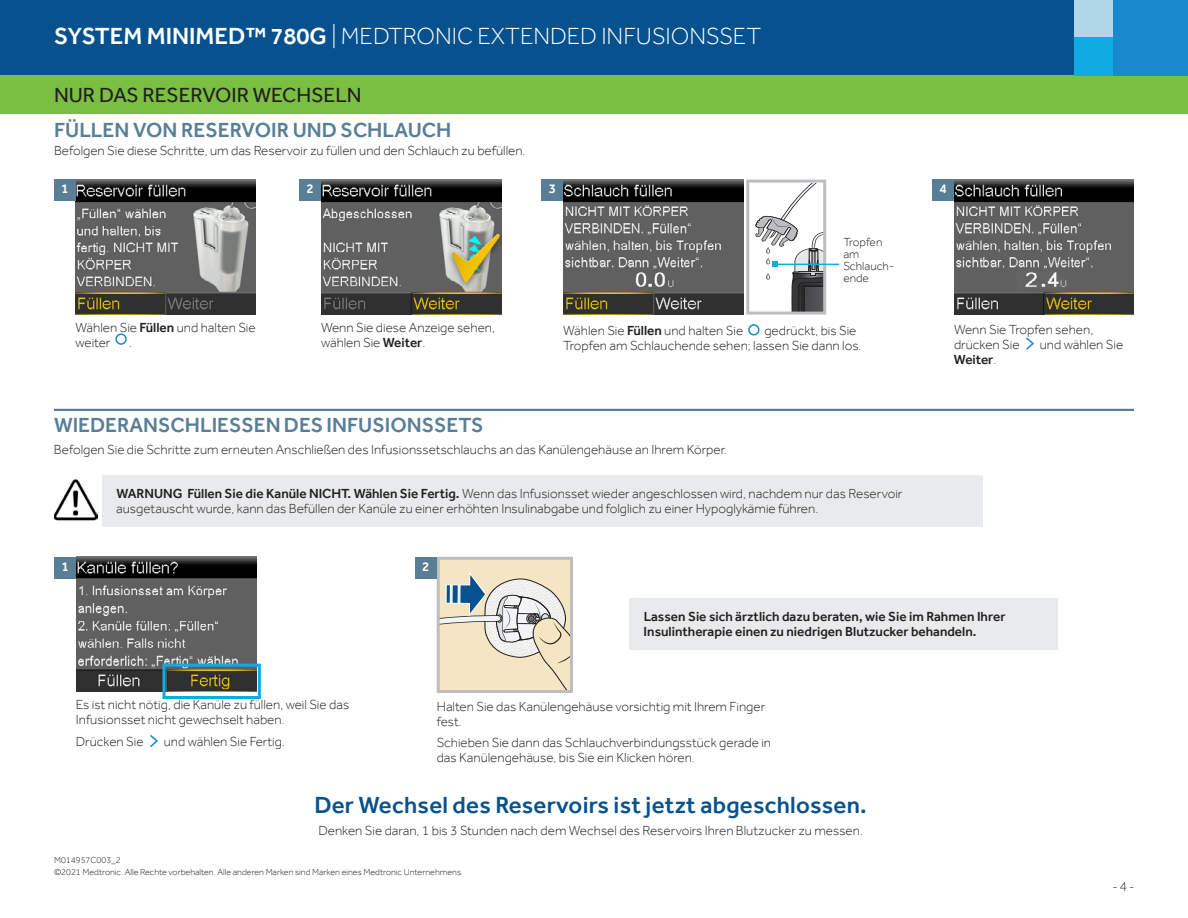
<style>
.page{position:relative;width:1188px;height:918px;background:#fff}
.page>*{position:absolute;margin:0;border:0;box-sizing:border-box;transform-origin:0 0}
.t1{font:300 24px "Effra";color:#fff}
.t2{font:500 24px "Effra";letter-spacing:.01em;color:#07528e}
.t3{font:500 21px "Effra";color:#587f96}
.t4{font:21px "Effra";color:#231f20}
.t5{font:300 13.5px/15px "Effra";color:#231f20}
.t6{font:500 13.5px/15px "Effra";color:#231f20}
.t7{font:500 13.5px "Effra";color:#fff}
.t8{font:300 13.5px "Myriad Pro";color:#231f20}
.t9{font:300 12px/12px "Effra";color:#231f20}
.t10{font:300 9px/12px "Effra";color:#231f20}
.s1{font-weight:500}
.s2{font-weight:300}
</style>
<div class="page">
<div style="left:0;top:0;width:1188px;height:76px;background:#07528e"></div>
<div style="left:0;top:76px;width:1188px;height:38px;background:#7abe42"></div>
<div style="left:1112px;top:0;width:76px;height:76px;background:#1889cb"></div>
<div style="left:1074px;top:37px;width:38px;height:39px;background:#0face3"></div>
<div style="left:1074px;top:0;width:38px;height:37px;background:#afd7e8"></div>
<div style="left:438px;top:558px;width:133px;height:134px;background:#f4e6c3"></div>
<svg style="left:441px;top:572px;width:128px;height:117px"></svg>
<div style="left:437px;top:557px;width:136px;height:136px;border:3px solid #bcbdc0"></div>
<div style="left:415px;top:557px;width:22px;height:21px;background:#587f96"></div>
<div style="left:102px;top:475px;width:881px;height:51px;background:#e9eaeb"></div>
<img style="left:54px;top:479px;width:44px;height:42px">
<div style="left:54px;top:557px;width:22px;height:21px;background:#587f96"></div>
<img style="left:76px;top:557px;width:180px;height:135px">
<div style="left:162px;top:664px;width:99px;height:35px;border:3px solid #0face3"></div>
<svg style="left:150px;top:735px;width:8px;height:12px"></svg>
<hr style="left:54px;top:409px;width:1080px;height:2px;background:#587f96">
<img style="left:76px;top:180px;width:180px;height:135px">
<div style="left:115px;top:333px;width:12px;height:12px;border:2px solid #1889cb;border-radius:50%"></div>
<div style="left:54px;top:180px;width:22px;height:21px;background:#587f96"></div>
<div style="left:299px;top:180px;width:22px;height:21px;background:#587f96"></div>
<img style="left:321px;top:180px;width:180px;height:135px">
<div style="left:746px;top:180px;width:80px;height:135px;border:3px solid #bcbdc0"></div>
<hr style="left:772px;top:264px;width:67px;height:1px;background:#0face3">
<svg style="left:755px;top:183px;width:70px;height:130px"></svg>
<div style="left:542px;top:180px;width:21px;height:21px;background:#587f96"></div>
<img style="left:563px;top:180px;width:180px;height:135px">
<div style="left:748px;top:324px;width:12px;height:11px;border:2px solid #1889cb;border-radius:50%"></div>
<div style="left:932px;top:180px;width:22px;height:21px;background:#587f96"></div>
<img style="left:954px;top:180px;width:180px;height:135px">
<svg style="left:1026px;top:337px;width:8px;height:13px"></svg>
<div style="left:629px;top:599px;width:428px;height:51px;background:#e9eaeb"></div>
<h1 class="t1" style="left:54px;top:23px;width:709px"><span class="s1">SYSTEM MINIMED™ 780G</span> | MEDTRONIC EXTENDED INFUSIONSSET</h1>
<h2 class="t4" style="left:54px;top:82px;width:309px">NUR DAS RESERVOIR WECHSELN</h2>
<h2 class="t3" style="left:54px;top:117px;width:399px">FÜLLEN VON RESERVOIR UND SCHLAUCH</h2>
<p class="t5" style="left:54px;top:143px;width:473px">Befolgen Sie diese Schritte, um das Reservoir zu füllen und den Schlauch zu befüllen.</p>
<p class="t7" style="left:61px;top:181px;width:9px">1</p>
<p class="t7" style="left:307px;top:181px;width:9px">2</p>
<p class="t7" style="left:549px;top:181px;width:9px">3</p>
<p class="t9" style="left:843px;top:236px;width:52px">Tropfen am<br>Schlauch&shy;ende</p>
<p class="t5" style="left:76px;top:320px;width:182px">Wählen Sie <span class="s1">Füllen</span> und halten Sie weiter</p>
<p class="t5" style="left:129px;top:335px;width:4px">.</p>
<p class="t5" style="left:321px;top:320px;width:176px">Wenn Sie diese Anzeige sehen, wählen Sie <span class="s1">Weiter</span>.</p>
<p class="t5" style="left:563px;top:323px;width:182px">Wählen Sie <span class="s1">Füllen</span> und halten Sie</p>
<p class="t5" style="left:563px;top:323px;width:300px;text-indent:201px">gedrückt, bis Sie<br>Tropfen am Schlauchende sehen; lassen Sie dann los.</p>
<h2 class="t3" style="left:54px;top:412px;width:431px">WIEDERANSCHLIESSEN DES INFUSIONSSETS</h2>
<p class="t5" style="left:54px;top:442px;width:674px">Befolgen Sie die Schritte zum erneuten Anschließen des Infusionssetschlauchs an das Kanülengehäuse an Ihrem Körper.</p>
<p class="t7" style="left:61px;top:558px;width:9px">1</p>
<p class="t5" style="left:116px;top:486px;width:788px"><span class="s1">WARNUNG Füllen Sie die Kanüle NICHT. Wählen Sie Fertig.</span> Wenn das Infusionsset wieder angeschlossen wird, nachdem nur das Reservoir ausgetauscht wurde, kann das Befüllen der Kanüle zu einer erhöhten Insulinabgabe und folglich zu einer Hypoglykämie führen.</p>
<p class="t7" style="left:422px;top:558px;width:9px">2</p>
<p class="t7" style="left:940px;top:181px;width:9px">4</p>
<p class="t5" style="left:954px;top:322px;width:141px">Wenn Sie Tropfen sehen, drücken Sie</p>
<p class="t5" style="left:1040px;top:337px;width:85px">und wählen Sie</p>
<p class="t6" style="left:954px;top:352px;width:44px">Weiter<span class="s2">.</span></p>
<p class="t5" style="left:76px;top:697px;width:275px">Es ist nicht nötig, die Kanüle zu füllen, weil Sie das<br>Infusionsset nicht gewechselt haben.</p>
<p class="t5" style="left:76px;top:734px;width:69px">Drücken Sie</p>
<p class="t5" style="left:164px;top:734px;width:123px">und wählen Sie Fertig.</p>
<p class="t6" style="left:644px;top:609px;width:363px">Lassen Sie sich ärztlich dazu beraten, wie Sie im Rahmen Ihrer<br>Insulintherapie einen zu niedrigen Blutzucker behandeln.</p>
<p class="t5" style="left:437px;top:699px;width:330px">Halten Sie das Kanülengehäuse vorsichtig mit Ihrem Finger fest.</p>
<p class="t5" style="left:437px;top:735px;width:336px">Schieben Sie dann das Schlauchverbindungsstück gerade in das Kanülengehäuse, bis Sie ein Klicken hören.</p>
<h1 class="t2" style="left:315px;top:791px;width:554px">Der Wechsel des Reservoirs ist jetzt abgeschlossen.</h1>
<p class="t5" style="left:319px;top:823px;width:546px">Denken Sie daran, 1 bis 3 Stunden nach dem Wechsel des Reservoirs Ihren Blutzucker zu messen.</p>
<p class="t10" style="left:54px;top:854px;width:410px">M014957C003_2<br>©2021 Medtronic. Alle Rechte vorbehalten. Alle anderen Marken sind Marken eines Medtronic Unternehmens.</p>
<p class="t8" style="left:1113px;top:878px;width:22px">- 4 -</p>
</div>
